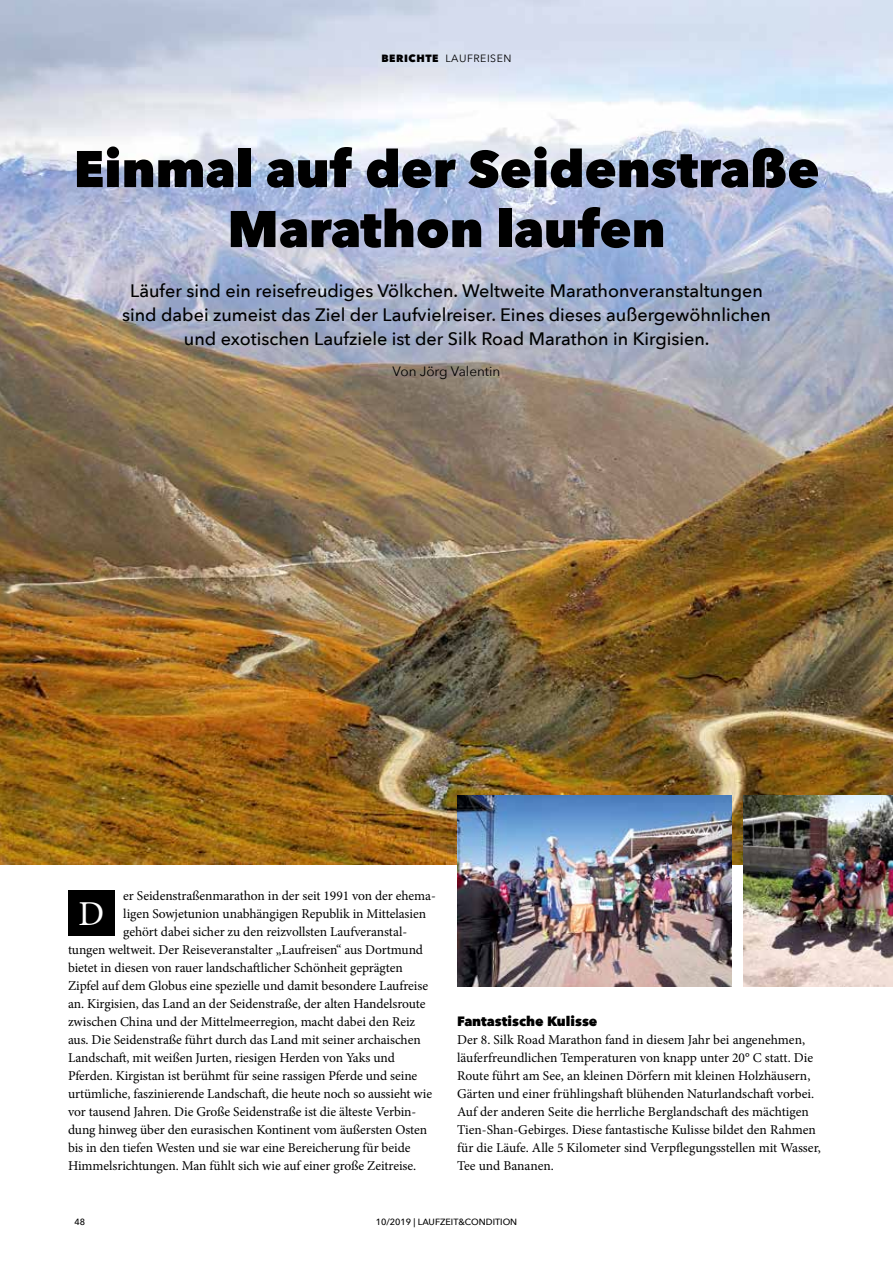
<style>
.page{position:relative;width:893px;height:1263px;background:#fff}
.page>*{position:absolute;margin:0;border:0;box-sizing:border-box;transform-origin:0 0}
.t1{font:800 51px/60px "Avenir Next";color:#000;text-align:center}
.t2{font:34.95px "Minion Pro";color:#fff}
.t3{font:500 18px/24px "Avenir Next";color:#000;text-align:center}
.t4{font:13.5px/18px "Minion Pro";letter-spacing:-.005em;color:#000}
.t5{font:800 13.5px "Avenir Next";color:#000}
.t6{font:13.5px "Avenir Next";color:#000}
.t7{font:10.5px "Avenir Next";letter-spacing:.05em;color:#000}
.t8{font:500 9px "Avenir Next";color:#000}
.s1{font-weight:800}
</style>
<div class="page">
<img style="left:0;top:0;width:893px;height:864px">
<img style="left:457px;top:795px;width:274px;height:192px">
<img style="left:743px;top:795px;width:150px;height:192px">
<div style="left:68px;top:891px;width:47px;height:45px;background:#000"></div>
<p class="t7" style="left:381px;top:49px;width:131px"><span class="s1">BERICHTE</span> LAUFREISEN</p>
<h1 class="t1" style="left:74px;top:139px;width:747px">Einmal auf der Seidenstraße<br>Marathon laufen</h1>
<h3 class="t3" style="left:122px;top:278px;width:650px">Läufer sind ein reisefreudiges Völkchen. Weltweite Marathonveranstaltungen sind dabei zumeist das Ziel der Laufvielreiser. Eines dieses außergewöhnlichen und exotischen Laufziele ist der Silk Road Marathon in Kirgisien.</h3>
<p class="t6" style="left:393px;top:360px;width:109px">Von Jörg Valentin</p>
<p class="t4" style="left:123px;top:887px;width:314px">er Seidenstraßenmarathon in der seit 1991 von der ehema-</p>
<p class="t4" style="left:123px;top:905px;width:304px">ligen Sowjetunion unabhängigen Republik in Mittelasien</p>
<p class="t4" style="left:123px;top:923px;width:285px">gehört dabei sicher zu den reizvollsten Laufveranstal-</p>
<p class="t4" style="left:68px;top:941px;width:357px">tungen weltweit. Der Reiseveranstalter „Laufreisen“ aus Dortmund</p>
<p class="t4" style="left:68px;top:959px;width:336px">bietet in diesen von rauer landschaftlicher Schönheit geprägten</p>
<p class="t4" style="left:68px;top:977px;width:362px">Zipfel auf dem Globus eine spezielle und damit besondere Laufreise</p>
<p class="t4" style="left:68px;top:995px;width:359px">an. Kirgisien, das Land an der Seidenstraße, der alten Handelsroute</p>
<p class="t4" style="left:68px;top:1013px;width:349px">zwischen China und der Mittelmeerregion, macht dabei den Reiz</p>
<p class="t4" style="left:68px;top:1031px;width:354px">aus. Die Seidenstraße führt durch das Land mit seiner archaischen</p>
<p class="t4" style="left:68px;top:1049px;width:328px">Landschaft, mit weißen Jurten, riesigen Herden von Yaks und</p>
<p class="t4" style="left:68px;top:1067px;width:351px">Pferden. Kirgistan ist berühmt für seine rassigen Pferde und seine</p>
<p class="t4" style="left:68px;top:1085px;width:366px">urtümliche, faszinierende Landschaft, die heute noch so aussieht wie</p>
<p class="t4" style="left:68px;top:1103px;width:350px">vor tausend Jahren. Die Große Seidenstraße ist die älteste Verbin-</p>
<p class="t4" style="left:68px;top:1121px;width:361px">dung hinweg über den eurasischen Kontinent vom äußersten Osten</p>
<p class="t4" style="left:68px;top:1139px;width:344px">bis in den tiefen Westen und sie war eine Bereicherung für beide</p>
<p class="t4" style="left:68px;top:1157px;width:350px">Himmelsrichtungen. Man fühlt sich wie auf einer große Zeitreise.</p>
<h2 class="t2" style="left:79px;top:890px;width:27px">D</h2>
<p class="t5" style="left:457px;top:1013px;width:142px">Fantastische Kulisse</p>
<p class="t4" style="left:457px;top:1031px;width:365px">Der 8. Silk Road Marathon fand in diesem Jahr bei angenehmen, läuferfreundlichen Temperaturen von knapp unter 20° C statt. Die Route führt am See, an kleinen Dörfern mit kleinen Holzhäusern, Gärten und einer frühlingshaft blühenden Naturlandschaft vorbei.<br>Auf der anderen Seite die herrliche Berglandschaft des mächtigen Tien-Shan-Gebirges. Diese fantastische Kulisse bildet den Rahmen für die Läufe. Alle 5 Kilometer sind Verpflegungsstellen mit Wasser, Tee und Bananen.</p>
<p class="t8" style="left:74px;top:1214px;width:12px">48</p>
<p class="t8" style="left:376px;top:1214px;width:143px">10/2019 | LAUFZEIT&amp;CONDITION</p>
</div>
